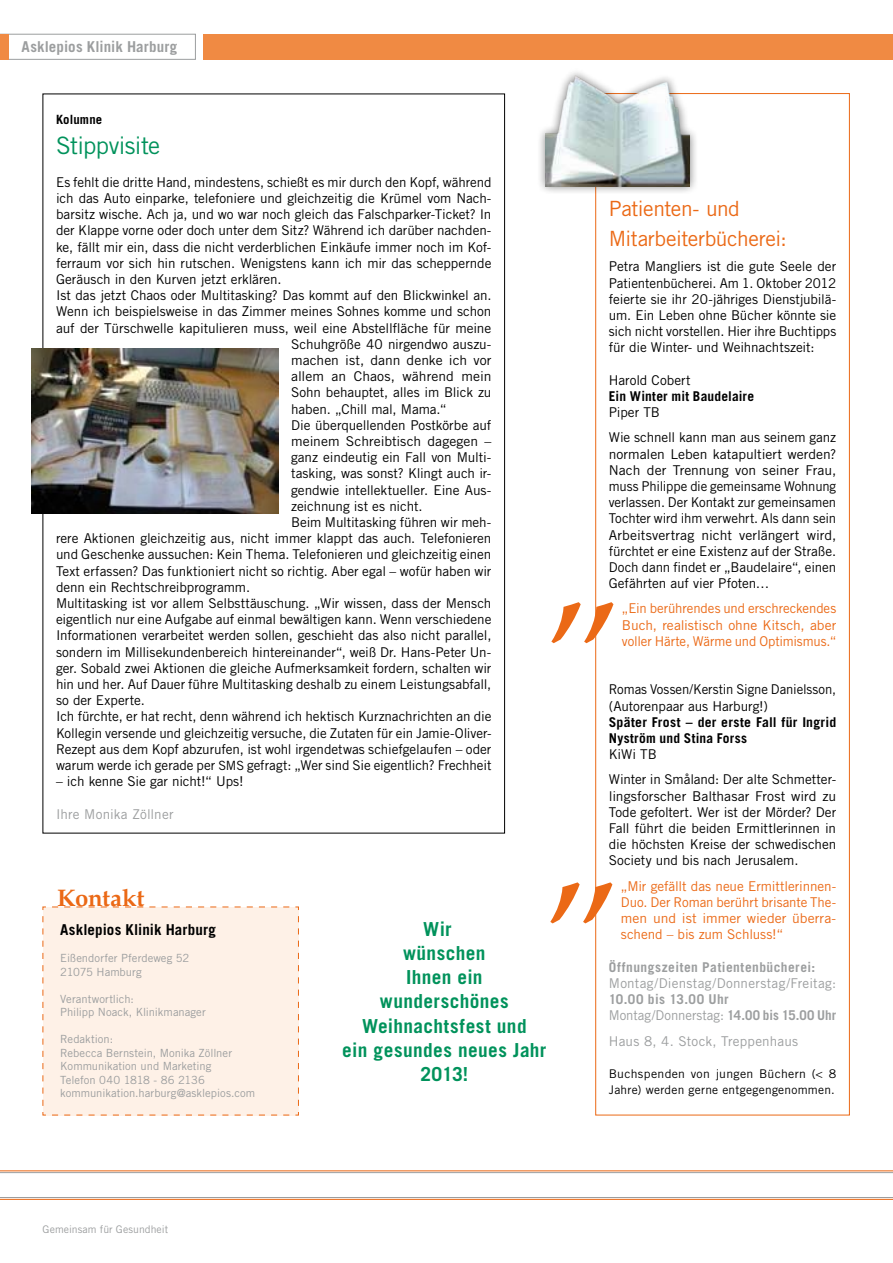
<style>
.page{position:relative;width:893px;height:1263px;background:#fff}
.page>*{position:absolute;margin:0;border:0;box-sizing:border-box;transform-origin:0 0}
.t1{font:24px "Trade Gothic LT Std";letter-spacing:-.025em;color:#00925b}
.t2{font:700 24px "Palatino LT Std";letter-spacing:-.015em;color:#eb6916}
.t3{font:21px/30px "Trade Gothic LT Std";letter-spacing:-.02em;color:#eb6916}
.t4{font:700 19.35px "Trade Gothic LT Std";letter-spacing:.02em;color:#00925b}
.t5{font:700 15px "Trade Gothic LT Std";letter-spacing:.01em;color:#9c9e9f}
.t6{font:700 15px "Trade Gothic LT Std";letter-spacing:.01em;color:#000}
.t7{font:13.5px/16.2px "Trade Gothic LT Std";letter-spacing:-.005em;color:#000;text-align:justify}
.t8{font:13.5px/16.2px "Trade Gothic LT Std";letter-spacing:-.005em;color:#eb6916;text-align:justify}
.t9{font:700 13.5px/16.2px "Trade Gothic LT Std";letter-spacing:.035em;color:#9c9e9f}
.t10{font:13.5px "Trade Gothic LT Std";letter-spacing:.015em;color:#9c9e9f}
.t11{font:700 13.5px/16.2px "Trade Gothic LT Std";letter-spacing:.015em;color:#000}
.t12{font:700 12.75px "Trade Gothic LT Std";letter-spacing:.015em;color:#000}
.t13{font:12px/16.2px "Trade Gothic LT Std";letter-spacing:.02em;color:#000}
.t14{font:11.25px/13.5px "Trade Gothic LT Std";color:#9c9e9f}
.t15{font:10.5px "Trade Gothic LT Std";letter-spacing:.005em;color:#9c9e9f}
.s1{font-size:12.75px}
.s2{font-weight:400}
</style>
<div class="page">
<hr style="left:0;top:1170px;width:892px;height:1px;background:#eb6916">
<hr style="left:0;top:1197px;width:892px;height:1px;background:#9c9e9f">
<hr style="left:0;top:1199px;width:892px;height:1px;background:#eb6916">
<hr style="left:0;top:1172px;width:892px;height:1px;background:#9c9e9f">
<div style="left:0;top:34px;width:196px;height:26px;border:1px solid #9c9e9f"></div>
<div style="left:0;top:34px;width:9px;height:26px;background:#f08a43"></div>
<div style="left:204px;top:34px;width:688px;height:26px;background:#f08a43"></div>
<div style="left:42px;top:906px;width:257px;height:210px;background:#fef1e7"></div>
<div style="left:536px;top:65px;width:162px;height:128px;background:#000;opacity:.5"></div>
<img style="left:546px;top:80px;width:143px;height:106px">
<svg style="left:551px;top:602px;width:62px;height:41px"></svg>
<svg style="left:550px;top:882px;width:62px;height:41px"></svg>
<img style="left:31px;top:349px;width:247px;height:164px">
<p class="t5" style="left:22px;top:38px;width:157px">Asklepios Klinik Harburg</p>
<p class="t12" style="left:56px;top:112px;width:48px">Kolumne</p>
<h1 class="t1" style="left:56px;top:131px;width:106px">Stippvisite</h1>
<p class="t7" style="left:56px;top:174px;width:437px">Es fehlt die dritte Hand, mindestens, schießt es mir durch den Kopf, während</p>
<p class="t7" style="left:56px;top:190px;width:437px">ich das Auto einparke, telefoniere und gleichzeitig die Krümel vom Nach-</p>
<p class="t7" style="left:56px;top:206px;width:437px">barsitz wische. Ach ja, und wo war noch gleich das Falschparker-Ticket? In</p>
<p class="t7" style="left:56px;top:222px;width:437px">der Klappe vorne oder doch unter dem Sitz? Während ich darüber nachden-</p>
<p class="t7" style="left:56px;top:239px;width:437px">ke, fällt mir ein, dass die nicht verderblichen Einkäufe immer noch im Kof-</p>
<p class="t7" style="left:56px;top:255px;width:437px">ferraum vor sich hin rutschen. Wenigstens kann ich mir das scheppernde</p>
<p class="t7" style="left:56px;top:271px;width:227px">Geräusch in den Kurven jetzt erklären.</p>
<p class="t7" style="left:56px;top:287px;width:437px">Ist das jetzt Chaos oder Multitasking? Das kommt auf den Blickwinkel an.</p>
<p class="t7" style="left:56px;top:303px;width:437px">Wenn ich beispielsweise in das Zimmer meines Sohnes komme und schon</p>
<p class="t7" style="left:56px;top:320px;width:437px">auf der Türschwelle kapitulieren muss, weil eine Abstellfläche für meine</p>
<p class="t7" style="left:291px;top:336px;width:202px">Schuhgröße 40 nirgendwo auszu-</p>
<p class="t7" style="left:291px;top:352px;width:202px">machen ist, dann denke ich vor</p>
<p class="t7" style="left:291px;top:368px;width:202px">allem an Chaos, während mein</p>
<p class="t7" style="left:291px;top:384px;width:202px">Sohn behauptet, alles im Blick zu</p>
<p class="t7" style="left:291px;top:401px;width:157px">haben. „Chill mal, Mama.“</p>
<p class="t7" style="left:291px;top:417px;width:202px">Die überquellenden Postkörbe auf</p>
<p class="t7" style="left:291px;top:433px;width:202px">meinem Schreibtisch dagegen –</p>
<p class="t7" style="left:291px;top:449px;width:202px">ganz eindeutig ein Fall von Multi-</p>
<p class="t7" style="left:291px;top:465px;width:202px">tasking, was sonst? Klingt auch ir-</p>
<p class="t7" style="left:291px;top:482px;width:202px">gendwie intellektueller. Eine Aus-</p>
<p class="t7" style="left:291px;top:498px;width:133px">zeichnung ist es nicht.</p>
<p class="t7" style="left:291px;top:514px;width:202px">Beim Multitasking führen wir meh-</p>
<p class="t7" style="left:56px;top:530px;width:437px">rere Aktionen gleichzeitig aus, nicht immer klappt das auch. Telefonieren</p>
<p class="t7" style="left:56px;top:546px;width:437px">und Geschenke aussuchen: Kein Thema. Telefonieren und gleichzeitig einen</p>
<p class="t7" style="left:56px;top:563px;width:437px">Text erfassen? Das funktioniert nicht so richtig. Aber egal – wofür haben wir</p>
<p class="t7" style="left:56px;top:579px;width:196px">denn ein Rechtschreibprogramm.</p>
<p class="t7" style="left:56px;top:595px;width:437px">Multitasking ist vor allem Selbsttäuschung. „Wir wissen, dass der Mensch</p>
<p class="t7" style="left:56px;top:611px;width:437px">eigentlich nur eine Aufgabe auf einmal bewältigen kann. Wenn verschiedene</p>
<p class="t7" style="left:56px;top:627px;width:437px">Informationen verarbeitet werden sollen, geschieht das also nicht parallel,</p>
<p class="t7" style="left:56px;top:644px;width:437px">sondern im Millisekundenbereich hintereinander“, weiß Dr. Hans-Peter Un-</p>
<p class="t7" style="left:56px;top:660px;width:437px">ger. Sobald zwei Aktionen die gleiche Aufmerksamkeit fordern, schalten wir</p>
<p class="t7" style="left:56px;top:676px;width:437px">hin und her. Auf Dauer führe Multitasking deshalb zu einem Leistungsabfall,</p>
<p class="t7" style="left:56px;top:692px;width:90px">so der Experte.</p>
<p class="t7" style="left:56px;top:708px;width:437px">Ich fürchte, er hat recht, denn während ich hektisch Kurznachrichten an die</p>
<p class="t7" style="left:56px;top:725px;width:437px">Kollegin versende und gleichzeitig versuche, die Zutaten für ein Jamie-Oliver-</p>
<p class="t7" style="left:56px;top:741px;width:437px">Rezept aus dem Kopf abzurufen, ist wohl irgendetwas schiefgelaufen – oder</p>
<p class="t7" style="left:56px;top:757px;width:437px">warum werde ich gerade per <span class="s1">SMS</span> gefragt: „Wer sind Sie eigentlich? Frechheit</p>
<p class="t7" style="left:56px;top:773px;width:189px">– ich kenne Sie gar nicht!“ Ups!</p>
<p class="t10" style="left:56px;top:806px;width:119px">Ihre Monika Zöllner</p>
<h1 class="t2" style="left:57px;top:884px;width:89px">Kontakt</h1>
<p class="t6" style="left:60px;top:921px;width:157px">Asklepios Klinik Harburg</p>
<p class="t14" style="left:60px;top:951px;width:131px">Eißendorfer Pferdeweg 52<br>21075 Hamburg</p>
<p class="t14" style="left:60px;top:992px;width:147px">Verantwortlich:<br>Philipp Noack, Klinikmanager</p>
<p class="t14" style="left:60px;top:1032px;width:196px">Redaktion:<br>Rebecca Bernstein, Monika Zöllner<br>Kommunikation und Marketing<br>Telefon 040 1818 - 86 2136 kommunikation.harburg@asklepios.com</p>
<p class="t15" style="left:43px;top:1223px;width:127px">Gemeinsam für Gesundheit</p>
<h3 class="t4" style="left:423px;top:917px;width:30px">Wir</h3>
<h3 class="t4" style="left:403px;top:941px;width:84px">wünschen</h3>
<h3 class="t4" style="left:406px;top:965px;width:78px">Ihnen ein</h3>
<h3 class="t4" style="left:380px;top:990px;width:130px">wunderschönes</h3>
<h3 class="t4" style="left:362px;top:1014px;width:166px">Weihnachtsfest und</h3>
<h3 class="t4" style="left:342px;top:1038px;width:206px">ein gesundes neues Jahr</h3>
<h3 class="t4" style="left:420px;top:1062px;width:49px">2013!</h3>
<h2 class="t3" style="left:609px;top:193px;width:179px">Patienten- und<br>Mitarbeiterbücherei:</h2>
<p class="t7" style="left:609px;top:258px;width:229px">Petra Mangliers ist die gute Seele der Patientenbücherei. Am 1. Oktober 2012 feierte sie ihr 20-jähriges Dienstjubilä&shy;um. Ein Leben ohne Bücher könnte sie sich nicht vorstellen. Hier ihre Buchtipps für die Winter- und Weihnachtszeit:</p>
<p class="t7" style="left:609px;top:372px;width:83px">Harold Cobert</p>
<p class="t11" style="left:609px;top:388px;width:147px">Ein Winter mit Baudelaire</p>
<p class="t7" style="left:609px;top:400px;width:229px;line-height:25.2px">Piper TB<br>Wie schnell kann man aus seinem ganz</p>
<p class="t7" style="left:609px;top:446px;width:229px">normalen Leben katapultiert werden?<br>Nach der Trennung von seiner Frau, muss Philippe die gemeinsame Wohnung verlassen. Der Kontakt zur gemeinsamen Tochter wird ihm verwehrt. Als dann sein Arbeitsvertrag nicht verlängert wird, fürchtet er eine Existenz auf der Straße.<br>Doch dann findet er „Baudelaire“, einen Gefährten auf vier Pfoten…</p>
<p class="t8" style="left:622px;top:600px;width:216px">„Ein berührendes und erschreckendes Buch, realistisch ohne Kitsch, aber voller Härte, Wärme und Optimismus.“</p>
<p class="t7" style="left:609px;top:681px;width:229px">Romas Vossen/Kerstin Signe Danielsson, (Autorenpaar aus Harburg!)</p>
<p class="t11" style="left:609px;top:714px;width:229px">Später Frost – der erste Fall für Ingrid<br>Nyström und Stina Forss</p>
<p class="t7" style="left:609px;top:742px;width:229px;line-height:25.2px">KiWi TB<br>Winter in Småland: Der alte Schmetter-</p>
<p class="t7" style="left:609px;top:788px;width:229px">lingsforscher Balthasar Frost wird zu Tode gefoltert. Wer ist der Mörder? Der Fall führt die beiden Ermittlerinnen in die höchsten Kreise der schwedischen Society und bis nach Jerusalem.</p>
<p class="t8" style="left:621px;top:878px;width:217px">„Mir gefällt das neue Ermittlerinnen-Duo. Der Roman berührt brisante The&shy;men und ist immer wieder überra&shy;schend – bis zum Schluss!“</p>
<p class="t9" style="left:609px;top:958px;width:208px">Öffnungszeiten Patientenbücherei:</p>
<p class="t10" style="left:609px;top:975px;width:229px">Montag/Dienstag/Donnerstag/Freitag:</p>
<p class="t9" style="left:609px;top:991px;width:229px">10.00 bis 13.00 Uhr<br><span class="s2">Montag/Donnerstag:</span> 14.00 bis 15.00 Uhr</p>
<p class="t10" style="left:609px;top:1032px;width:191px">Haus 8, 4. Stock, Treppenhaus</p>
<p class="t13" style="left:609px;top:1065px;width:229px">Buchspenden von jungen Büchern (&lt; 8<br>Jahre) werden gerne entgegengenommen.</p>
</div>
